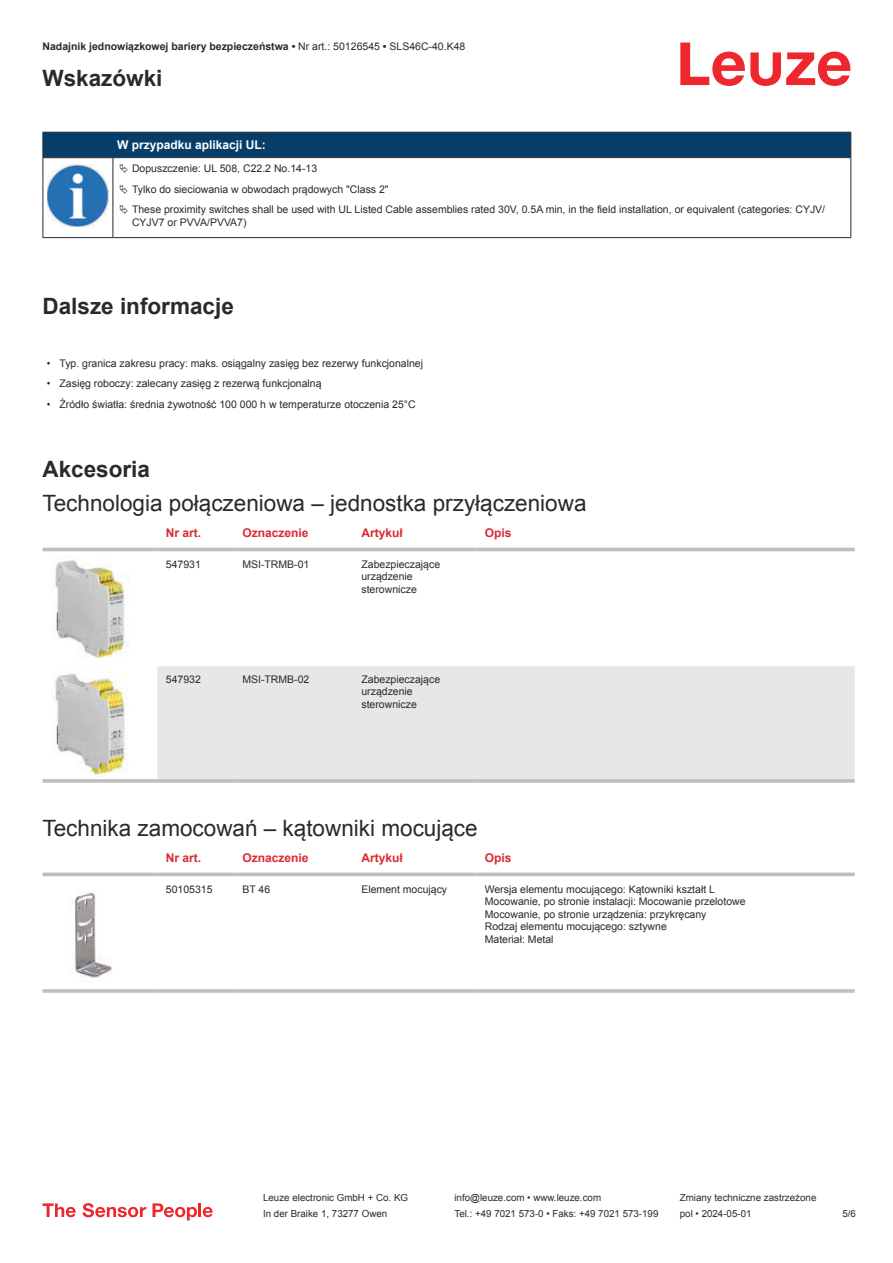
<style>
.page{position:relative;width:893px;height:1263px;background:#fff}
.page>*{position:absolute;margin:0;border:0;box-sizing:border-box;transform-origin:0 0}
.t1{font:22.5px "Arial";color:#2b292a}
.t2{font:700 22.5px "Arial";color:#2b292a}
.t3{font:700 12px "Arial";color:#db2a30}
.t4{font:700 12px "Arial";color:#fff}
.t5{font:10.5px/12.6px "Arial";color:#2b292a}
.t6{font:700 10.5px "Arial";color:#2b292a}
.t7{font:9.75px "Arial";color:#2b292a}
.s1{font-weight:400}
</style>
<div class="page">
<svg style="left:680px;top:43px;width:170px;height:43px"></svg>
<div style="left:43px;top:547px;width:812px;height:5px;background:#ececed"></div>
<div style="left:157px;top:666px;width:698px;height:113px;background:#e6e7e9"></div>
<hr style="left:43px;top:548px;width:114px;height:3px;background:#bdbfc1">
<hr style="left:157px;top:548px;width:77px;height:3px;background:#bdbfc1">
<hr style="left:234px;top:548px;width:119px;height:3px;background:#bdbfc1">
<hr style="left:353px;top:548px;width:123px;height:3px;background:#bdbfc1">
<hr style="left:476px;top:548px;width:379px;height:3px;background:#bdbfc1">
<svg style="left:43px;top:779px;width:114px;height:4px"></svg>
<svg style="left:157px;top:779px;width:77px;height:4px"></svg>
<svg style="left:234px;top:779px;width:119px;height:4px"></svg>
<svg style="left:353px;top:779px;width:123px;height:4px"></svg>
<svg style="left:476px;top:779px;width:379px;height:4px;background:#c2c4c6"></svg>
<img style="left:55px;top:556px;width:74px;height:102px">
<img style="left:53px;top:670px;width:74px;height:106px">
<svg style="left:43px;top:876px;width:811px;height:1px"></svg>
<svg style="left:43px;top:872px;width:114px;height:4px"></svg>
<svg style="left:157px;top:872px;width:77px;height:4px"></svg>
<svg style="left:234px;top:872px;width:119px;height:4px"></svg>
<svg style="left:353px;top:872px;width:123px;height:4px"></svg>
<svg style="left:476px;top:872px;width:379px;height:4px;background:#c7c8ca"></svg>
<hr style="left:43px;top:989px;width:114px;height:4px;background:#c3c5c7">
<svg style="left:157px;top:989px;width:77px;height:4px"></svg>
<hr style="left:234px;top:989px;width:119px;height:4px;background:#c4c6c7">
<hr style="left:353px;top:989px;width:123px;height:4px;background:#c3c5c7">
<svg style="left:476px;top:989px;width:379px;height:4px;background:#c3c5c7"></svg>
<img style="left:74px;top:892px;width:38px;height:90px">
<svg style="left:43px;top:1203px;width:33px;height:14px"></svg>
<svg style="left:83px;top:1203px;width:63px;height:14px"></svg>
<svg style="left:153px;top:1203px;width:44px;height:17px"></svg>
<hr style="left:198px;top:1203px;width:3px;height:14px;background:#ed272d">
<svg style="left:203px;top:1207px;width:10px;height:10px"></svg>
<svg style="left:44px;top:158px;width:806px;height:79px"></svg>
<div style="left:43px;top:132px;width:808px;height:26px;background:#063d69"></div>
<hr style="left:113px;top:157px;width:738px;height:1px;background:#2b292a">
<hr style="left:43px;top:158px;width:1px;height:75px;background:#2b292a">
<hr style="left:113px;top:158px;width:1px;height:75px;background:#2b292a">
<hr style="left:850px;top:158px;width:1px;height:75px;background:#2b292a">
<hr style="left:43px;top:237px;width:70px;height:1px;background:#2b292a">
<hr style="left:113px;top:237px;width:738px;height:1px;background:#2b292a">
<img style="left:47px;top:164px;width:61px;height:63px">
<svg style="left:115px;top:159px;width:734px;height:73px"></svg>
<svg style="left:120px;top:164px;width:8px;height:9px"></svg>
<svg style="left:120px;top:184px;width:8px;height:10px"></svg>
<svg style="left:120px;top:205px;width:8px;height:9px"></svg>
<p class="t6" style="left:43px;top:39px;width:424px">Nadajnik jednowiązkowej bariery bezpieczeństwa • <span class="s1">Nr art.: 50126545</span> • <span class="s1">SLS46C-40.K48</span></p>
<h1 class="t2" style="left:43px;top:63px;width:122px">Wskazówki</h1>
<p class="t4" style="left:117px;top:136px;width:150px">W przypadku aplikacji UL:</p>
<p class="t5" style="left:132px;top:159px;width:695px;line-height:20.2px">Dopuszczenie: UL 508, C22.2 No.14-13<br>Tylko do sieciowania w obwodach prądowych "Class 2"<br>These proximity switches shall be used with UL Listed Cable assemblies rated 30V, 0.5A min, in the field installation, or equivalent (categories: CYJV/</p>
<p class="t5" style="left:132px;top:216px;width:116px">CYJV7 or PVVA/PVVA7)</p>
<h1 class="t2" style="left:43px;top:291px;width:193px">Dalsze informacje</h1>
<p class="t5" style="left:47px;top:357px;width:378px">• Typ. granica zakresu pracy: maks. osiągalny zasięg bez rezerwy funkcjonalnej</p>
<p class="t5" style="left:47px;top:377px;width:276px">• Zasięg roboczy: zalecany zasięg z rezerwą funkcjonalną</p>
<p class="t5" style="left:47px;top:398px;width:370px">• Źródło światła: średnia żywotność 100 000 h w temperaturze otoczenia 25°C</p>
<h1 class="t2" style="left:43px;top:453px;width:109px">Akcesoria</h1>
<h1 class="t1" style="left:43px;top:487px;width:545px">Technologia połączeniowa – jednostka przyłączeniowa</h1>
<p class="t3" style="left:166px;top:524px;width:37px">Nr art.</p>
<p class="t3" style="left:242px;top:528px;width:68px">Oznaczenie</p>
<p class="t3" style="left:361px;top:524px;width:43px">Artykuł</p>
<p class="t3" style="left:485px;top:524px;width:28px">Opis</p>
<p class="t5" style="left:166px;top:558px;width:37px">547931</p>
<p class="t5" style="left:242px;top:558px;width:69px">MSI-TRMB-01</p>
<p class="t5" style="left:361px;top:558px;width:80px">Zabezpieczające urządzenie sterownicze</p>
<p class="t5" style="left:166px;top:672px;width:37px">547932</p>
<p class="t5" style="left:242px;top:672px;width:69px">MSI-TRMB-02</p>
<p class="t5" style="left:361px;top:672px;width:80px">Zabezpieczające urządzenie sterownicze</p>
<h1 class="t1" style="left:43px;top:812px;width:437px">Technika zamocowań – kątowniki mocujące</h1>
<p class="t3" style="left:166px;top:849px;width:37px">Nr art.</p>
<p class="t3" style="left:242px;top:853px;width:68px">Oznaczenie</p>
<p class="t3" style="left:361px;top:849px;width:43px">Artykuł</p>
<p class="t3" style="left:485px;top:849px;width:28px">Opis</p>
<p class="t5" style="left:166px;top:882px;width:48px">50105315</p>
<p class="t5" style="left:242px;top:882px;width:29px">BT 46</p>
<p class="t5" style="left:361px;top:882px;width:87px">Element mocujący</p>
<p class="t5" style="left:485px;top:882px;width:262px">Wersja elementu mocującego: Kątowniki kształt L Mocowanie, po stronie instalacji: Mocowanie przelotowe Mocowanie, po stronie urządzenia: przykręcany<br>Rodzaj elementu mocującego: sztywne<br>Materiał: Metal</p>
<p class="t7" style="left:263px;top:1191px;width:146px">Leuze electronic GmbH + Co. KG</p>
<p class="t7" style="left:454px;top:1191px;width:148px">info@leuze.com • www.leuze.com</p>
<p class="t7" style="left:680px;top:1191px;width:138px">Zmiany techniczne zastrzeżone</p>
<p class="t7" style="left:263px;top:1207px;width:126px">In der Braike 1, 73277 Owen</p>
<p class="t7" style="left:454px;top:1207px;width:205px">Tel.: +49 7021 573-0 • Faks: +49 7021 573-199</p>
<p class="t7" style="left:680px;top:1207px;width:73px">pol • 2024-05-01</p>
<p class="t7" style="left:842px;top:1210px;width:15px">5 /6</p>
</div>
